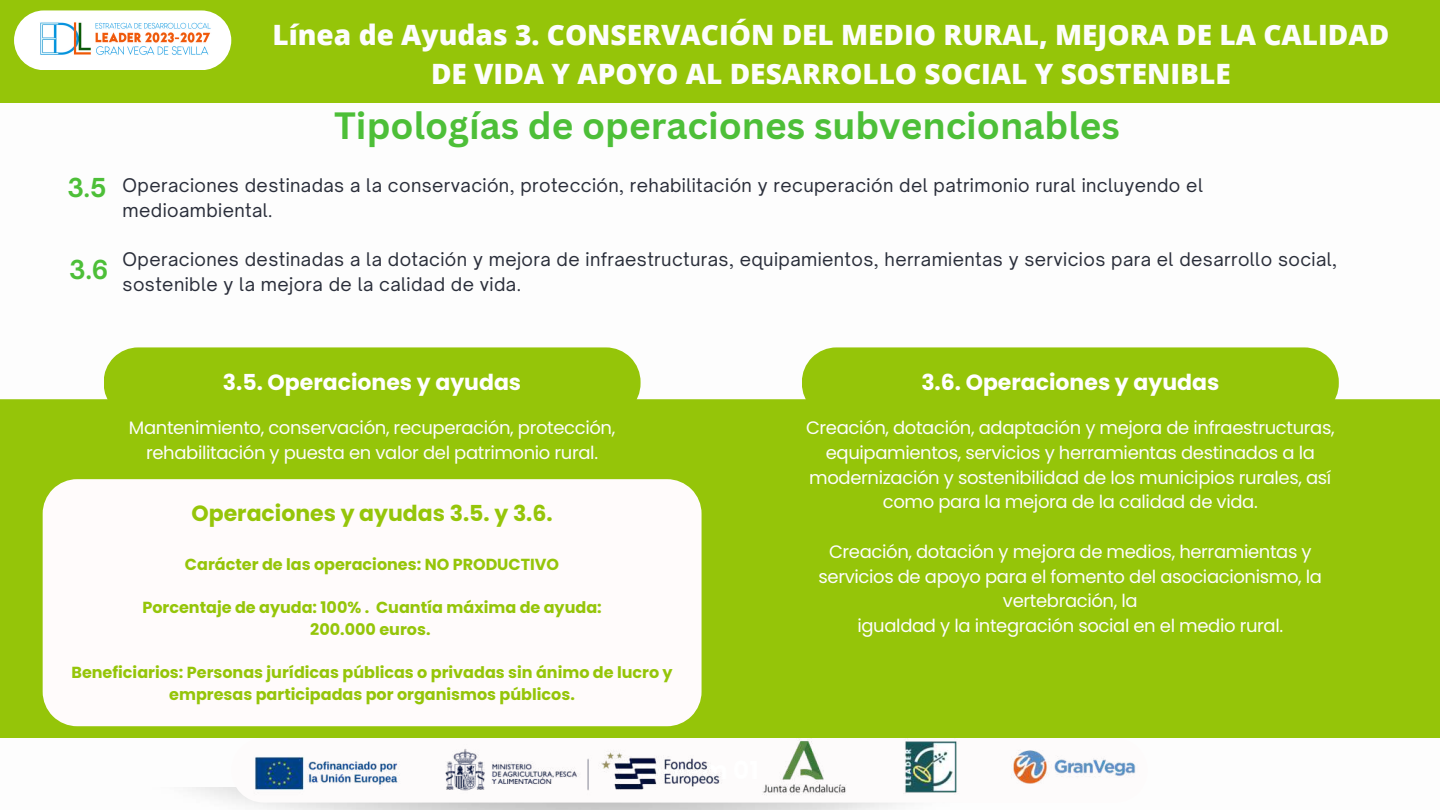
<style>
.page{position:relative;width:1440px;height:810px;background:#fff}
.page>*{position:absolute;margin:0;border:0;box-sizing:border-box;transform-origin:0 0}
.t1{font:700 37px "Canva Sans";color:#4dbf38}
.t2{font:800 28px/39px "Open Sans";color:#fdfdfd;text-align:center}
.t3{font:700 25px "Open Sauce One";color:#4dbf38}
.t4{font:700 22px "Poppins";color:#fff}
.t5{font:700 22px "Poppins";color:#95c509}
.t6{font:18px/24.8px "Poppins";letter-spacing:-.02em;color:#fdfdfd;text-align:center}
.t7{font:18px/24.8px "Open Sauce One";letter-spacing:.02em;color:#2a2e3a}
.t8{font:700 16px/21.8px "Poppins";color:#95c509;text-align:center}
</style>
<div class="page">
<div style="left:0;top:399px;width:1440px;height:339px;background:#95c509"></div>
<div style="left:104px;top:347px;width:536px;height:71px;background:#95c509"></div>
<div style="left:0;top:0;width:1440px;height:103px;background:#95c509"></div>
<div style="left:14px;top:10px;width:217px;height:60px;background:#fff;border-radius:30px"></div>
<img style="left:40px;top:22px;width:171px;height:33px">
<img style="left:231px;top:722px;width:917px;height:81px">
<div style="left:802px;top:347px;width:537px;height:71px;background:#95c509"></div>
<svg style="left:43px;top:479px;width:659px;height:247px"></svg>
<h2 class="t2" style="left:273px;top:14px;width:1118px">Línea de Ayudas 3. CONSERVACIÓN DEL MEDIO RURAL, MEJORA DE LA CALIDAD<br>DE VIDA Y APOYO AL DESARROLLO SOCIAL Y SOSTENIBLE</h2>
<h3 class="t3" style="left:67px;top:172px;width:41px">3.5</h3>
<h3 class="t3" style="left:69px;top:254px;width:41px">3.6</h3>
<h1 class="t1" style="left:334px;top:100px;width:787px">Tipologías de operaciones subvencionables</h1>
<p class="t7" style="left:123px;top:173px;width:1082px">Operaciones destinadas a la conservación, protección, rehabilitación y recuperación del patrimonio rural incluyendo el medioambiental.</p>
<p class="t7" style="left:123px;top:247px;width:1216px">Operaciones destinadas a la dotación y mejora de infraestructuras, equipamientos, herramientas y servicios para el desarrollo social, sostenible y la mejora de la calidad de vida.</p>
<p class="t4" style="left:223px;top:367px;width:300px">3.5. Operaciones y ayudas</p>
<p class="t6" style="left:129px;top:415px;width:488px">Mantenimiento, conservación, recuperación, protección, rehabilitación y puesta en valor del patrimonio rural.</p>
<p class="t5" style="left:191px;top:498px;width:363px">Operaciones y ayudas 3.5. y 3.6.</p>
<p class="t8" style="left:185px;top:553px;width:376px">Carácter de las operaciones: NO PRODUCTIVO</p>
<p class="t8" style="left:142px;top:597px;width:461px">Porcentaje de ayuda: 100% . Cuantía máxima de ayuda:<br>200.000 euros.</p>
<p class="t8" style="left:71px;top:662px;width:603px">Beneficiarios: Personas jurídicas públicas o privadas sin ánimo de lucro y empresas participadas por organismos públicos.</p>
<p class="t4" style="left:921px;top:367px;width:300px">3.6. Operaciones y ayudas</p>
<p class="t6" style="left:806px;top:415px;width:530px">Creación, dotación, adaptación y mejora de infraestructuras, equipamientos, servicios y herramientas destinados a la modernización y sostenibilidad de los municipios rurales, así como para la mejora de la calidad de vida.</p>
<p class="t6" style="left:819px;top:539px;width:505px">Creación, dotación y mejora de medios, herramientas y servicios de apoyo para el fomento del asociacionismo, la vertebración, la<br>igualdad y la integración social en el medio rural.</p>
</div>
